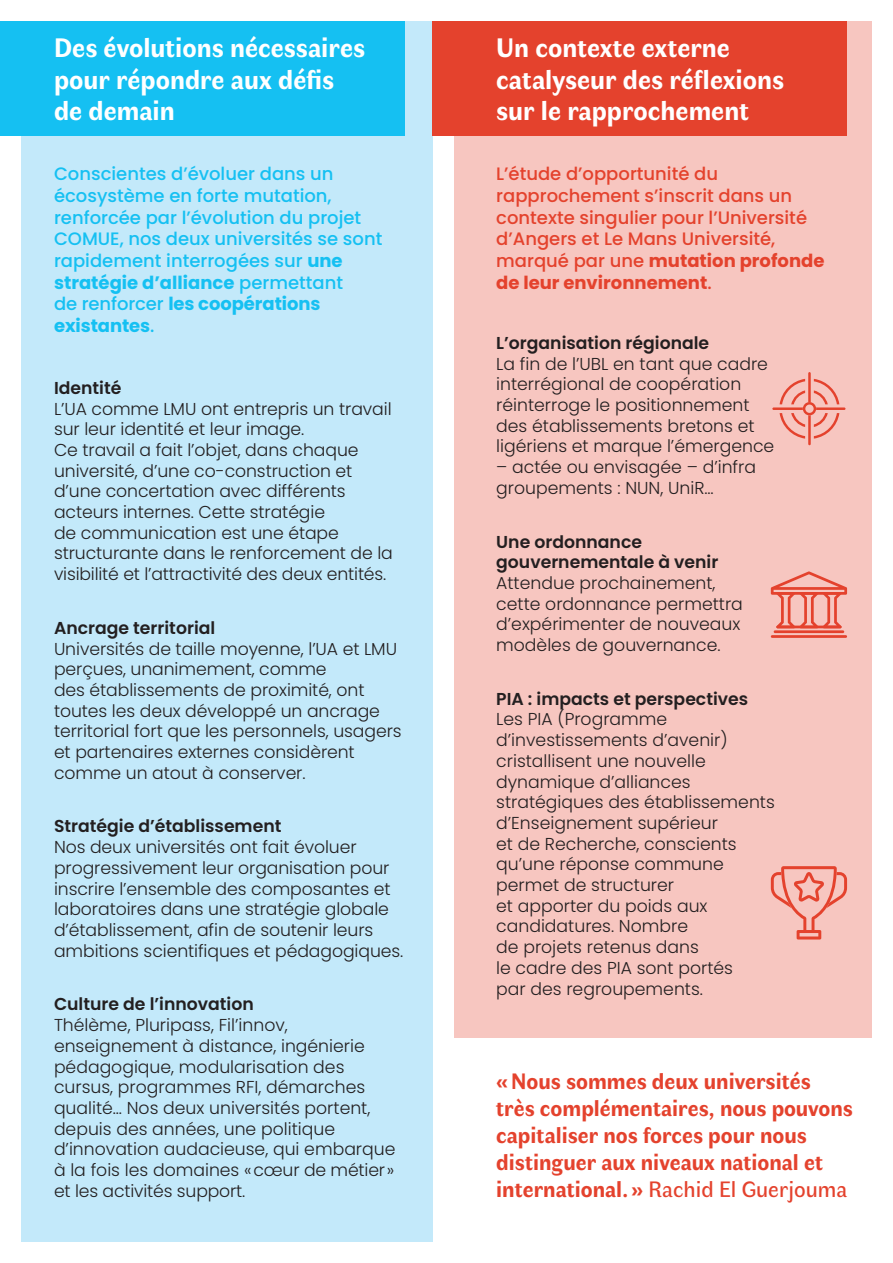
<style>
.page{position:relative;width:893px;height:1263px;background:#fff}
.page>*{position:absolute;margin:0;border:0;box-sizing:border-box;transform-origin:0 0}
.t1{font:700 27px/31.5px "Faune Text";color:#fff}
.t2{font:700 22.5px/27px "Faune Text";color:#e4422d}
.t3{font:500 18px/21.6px "Poppins";color:#15c0f2}
.t4{font:500 18px/21.6px "Poppins";color:#e4422d}
.t5{font:300 17.25px/20.7px "Poppins";color:#231f20}
.t6{font:600 17.25px/20.7px "Poppins";color:#231f20}
.s1{font-weight:700}
.s2{font-weight:400}
</style>
<div class="page">
<div style="left:454px;top:21px;width:418px;height:1017px;background:#f7c6c0"></div>
<div style="left:21px;top:21px;width:412px;height:1221px;background:#c3e9fa"></div>
<div style="left:0;top:21px;width:405px;height:115px;background:#15c0f2"></div>
<div style="left:433px;top:21px;width:414px;height:115px;background:#e4422d"></div>
<svg style="left:772px;top:372px;width:73px;height:73px"></svg>
<hr style="left:774px;top:630px;width:70px;height:3px;background:#e4422d">
<hr style="left:771px;top:635px;width:76px;height:3px;background:#e4422d">
<svg style="left:771px;top:571px;width:76px;height:57px"></svg>
<svg style="left:771px;top:866px;width:76px;height:73px"></svg>
<h1 class="t1" style="left:54px;top:31px;width:313px">Des évolutions nécessaires pour répondre aux défis de demain</h1>
<p class="t3" style="left:54px;top:163px;width:330px">Conscientes d’évoluer dans un écosystème en forte mutation, renforcée par l’évolution du projet<br>COMUE, nos deux universités se sont rapidement interrogées sur <span class="s1">une stratégie d’alliance</span> permettant<br>de renforcer <span class="s1">les coopérations existantes</span>.</p>
<p class="t6" style="left:54px;top:377px;width:69px">Identité</p>
<p class="t5" style="left:54px;top:398px;width:340px">L’UA comme LMU ont entrepris un travail sur leur identité et leur image.<br>Ce travail a fait l’objet, dans chaque université, d’une co-construction et d’une concertation avec différents acteurs internes. Cette stratégie<br>de communication est une étape structurante dans le renforcement de la visibilité et l’attractivité des deux entités.</p>
<p class="t6" style="left:54px;top:617px;width:163px">Ancrage territorial</p>
<p class="t5" style="left:54px;top:638px;width:349px">Universités de taille moyenne, l’UA et LMU perçues, unanimement, comme<br>des établissements de proximité, ont toutes les deux développé un ancrage territorial fort que les personnels, usagers et partenaires externes considèrent comme un atout à conserver.</p>
<p class="t6" style="left:54px;top:816px;width:229px">Stratégie d’établissement</p>
<p class="t5" style="left:54px;top:837px;width:351px">Nos deux universités ont fait évoluer progressivement leur organisation pour inscrire l’ensemble des composantes et laboratoires dans une stratégie globale d’établissement, afin de soutenir leurs ambitions scientifiques et pédagogiques.</p>
<p class="t6" style="left:54px;top:994px;width:201px">Culture de l’innovation</p>
<p class="t5" style="left:54px;top:1015px;width:343px">Thélème, Pluripass, Fil’innov, enseignement à distance, ingénierie pédagogique, modularisation des cursus, programmes RFI, démarches qualité… Nos deux universités portent, depuis des années, une politique d’innovation audacieuse, qui embarque à la fois les domaines «cœur de métier» et les activités support.</p>
<h1 class="t1" style="left:496px;top:31px;width:289px">Un contexte externe catalyseur des réflexions sur le rapprochement</h1>
<p class="t4" style="left:496px;top:163px;width:330px">L’étude d’opportunité du rapprochement s’inscrit dans un contexte singulier pour l’Université d’Angers et Le Mans Université, marqué par une <span class="s1">mutation profonde de leur environnement</span>.</p>
<p class="t6" style="left:496px;top:333px;width:214px">L’organisation régionale</p>
<p class="t5" style="left:496px;top:353px;width:280px">La fin de l’UBL en tant que cadre interrégional de coopération réinterroge le positionnement des établissements bretons et ligériens et marque l’émergence</p>
<p class="t5" style="left:496px;top:457px;width:261px">– actée ou envisagée – d’infra groupements : NUN, UniR…</p>
<p class="t6" style="left:496px;top:531px;width:224px">Une ordonnance gouvernementale à venir</p>
<p class="t5" style="left:496px;top:573px;width:248px">Attendue prochainement, cette ordonnance permettra d’expérimenter de nouveaux modèles de gouvernance.</p>
<p class="t6" style="left:496px;top:688px;width:253px">PIA : impacts et perspectives</p>
<p class="t5" style="left:496px;top:709px;width:280px">Les PIA (Programme d’investissements d’avenir) cristallisent une nouvelle dynamique d’alliances stratégiques des établissements d’Enseignement supérieur<br>et de Recherche, conscients qu’une réponse commune permet de structurer<br>et apporter du poids aux candidatures. Nombre<br>de projets retenus dans<br>le cadre des PIA sont portés<br>par des regroupements.</p>
<h2 class="t2" style="left:496px;top:1067px;width:358px">«Nous sommes deux universités très complémentaires, nous pouvons capitaliser nos forces pour nous distinguer aux niveaux national et international.» <span class="s2">Rachid El Guerjouma</span></h2>
</div>
